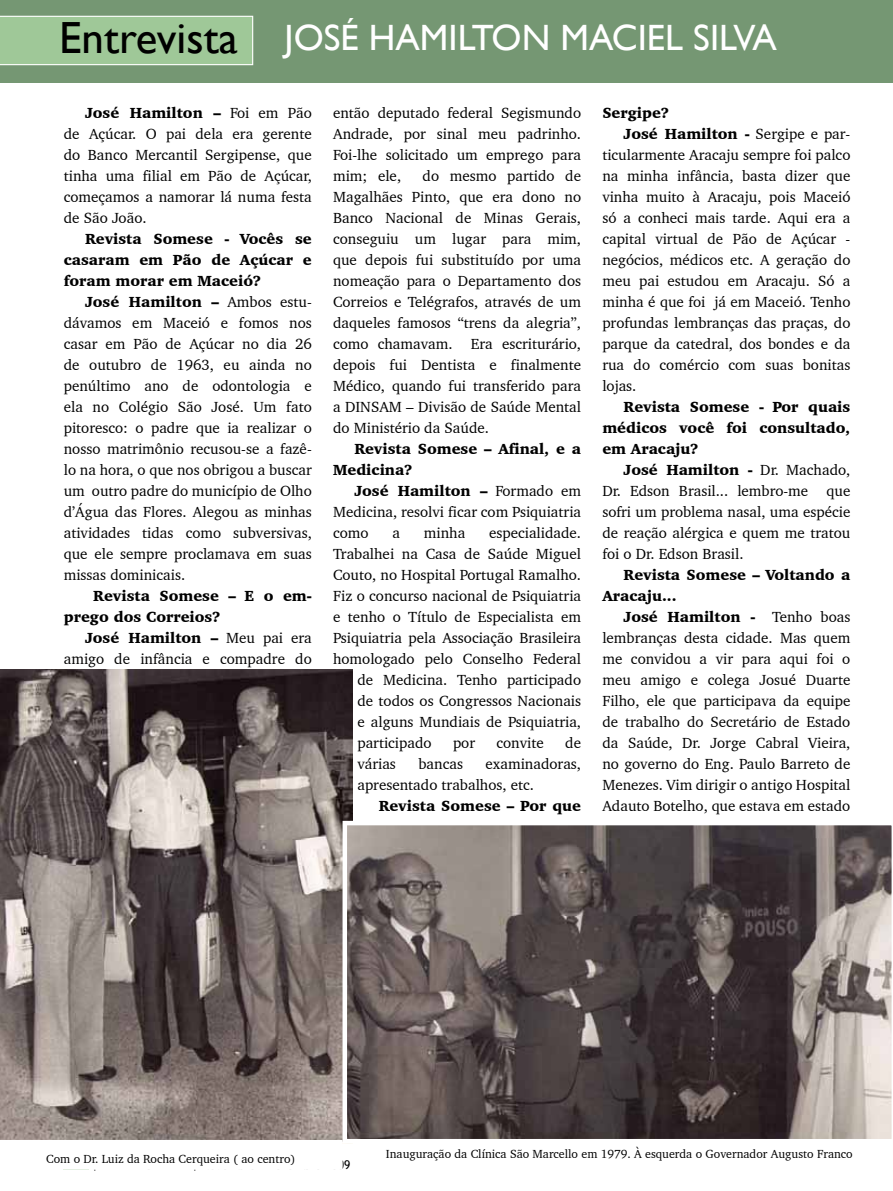
<style>
.page{position:relative;width:893px;height:1191px;background:#fff}
.page>*{position:absolute;margin:0;border:0;box-sizing:border-box;transform-origin:0 0}
.t1{font:36.6px "Gill Sans";color:#fff}
.t2{font:15px/21px "Charter BT";color:#000;text-align:justify}
.t3{font:900 15px/21px "Charter BT";color:#000}
.t4{font:12px "Charter BT";color:#000}
.t5{font:12px "Trebuchet MS";color:#000}
.s1{font-size:45px;color:#000}
.s2{font-weight:900}
.s3{font-weight:400}
.s4{font-size:18px}
.s5{font-weight:700}
</style>
<div class="page">
<div style="left:0;top:0;width:893px;height:83px;background:#759773"></div>
<div style="left:0;top:16px;width:253px;height:49px;background:#9fc898"></div>
<img style="left:0;top:669px;width:352px;height:471px">
<svg style="left:343px;top:821px;width:549px;height:319px;background:#675d5c"></svg>
<h1 class="t1" style="left:59px;top:16px;width:719px"><span class="s1">Entrevista</span> JOSÉ HAMILTON MACIEL SILVA</h1>
<p class="t2" style="left:64px;top:102px;width:250px;text-indent:21px"><span class="s2">José Hamilton –</span> Foi em Pão de Açúcar. O pai dela era gerente do Banco Mercantil Sergipense, que tinha uma filial em Pão de Açúcar, começamos a namorar lá numa festa de São João.</p>
<p class="t3" style="left:64px;top:228px;width:250px;text-align:justify;text-indent:21px">Revista Somese - Vocês se casaram em Pão de Açúcar e foram morar em Maceió?</p>
<p class="t2" style="left:64px;top:291px;width:250px;text-indent:21px"><span class="s2">José Hamilton –</span> Ambos estu&shy;dávamos em Maceió e fomos nos casar em Pão de Açúcar no dia 26 de outubro de 1963, eu ainda no penúltimo ano de odontologia e ela no Colégio São José. Um fato pitoresco: o padre que ia realizar o nosso matrimônio recusou-se a fazê&shy;lo na hora, o que nos obrigou a buscar um outro padre do município de Olho d’Água das Flores. Alegou as minhas atividades tidas como subversivas, que ele sempre proclamava em suas missas dominicais.</p>
<p class="t3" style="left:64px;top:585px;width:250px;text-indent:30px">Revista Somese – E o em&shy;prego dos Correios?</p>
<p class="t2" style="left:64px;top:627px;width:250px;text-align:right"><span class="s2">José Hamilton –</span> Meu pai era amigo de infância e compadre do</p>
<p class="t2" style="left:333px;top:102px;width:250px">então deputado federal Segismundo Andrade, por sinal meu padrinho.<br>Foi-lhe solicitado um emprego para mim; ele,</p>
<p class="t2" style="left:333px;top:165px;width:250px;text-indent:89px">do mesmo partido de Magalhães Pinto, que era dono no Banco Nacional de Minas Gerais, conseguiu um lugar para mim, que depois fui substituído por uma nomeação para o Departamento dos Correios e Telégrafos, através de um daqueles famosos “trens da alegria”, como chamavam. Era escriturário, depois fui Dentista e finalmente Médico, quando fui transferido para a DINSAM – Divisão de Saúde Mental do Ministério da Saúde.</p>
<p class="t3" style="left:333px;top:438px;width:250px;text-indent:21px">Revista Somese – Afinal, e a<br>Medicina?</p>
<p class="t2" style="left:333px;top:480px;width:250px;text-indent:21px"><span class="s2">José Hamilton –</span> Formado em Medicina, resolvi ficar com Psiquiatria como</p>
<p class="t2" style="left:392px;top:522px;width:9px">a</p>
<p class="t2" style="left:424px;top:522px;width:43px">minha</p>
<p class="t2" style="left:489px;top:522px;width:94px">especialidade.</p>
<p class="t2" style="left:333px;top:543px;width:250px">Trabalhei na Casa de Saúde Miguel</p>
<p class="t2" style="left:333px;top:564px;width:250px">Couto, no Hospital Portugal Ramalho.</p>
<p class="t2" style="left:333px;top:585px;width:250px">Fiz o concurso nacional de Psiquiatria</p>
<p class="t2" style="left:333px;top:606px;width:250px">e tenho o Título de Especialista em</p>
<p class="t2" style="left:333px;top:627px;width:250px">Psiquiatria pela Associação Brasileira</p>
<p class="t2" style="left:333px;top:648px;width:250px">homologado pelo Conselho Federal</p>
<p class="t2" style="left:357px;top:669px;width:225px">de Medicina. Tenho participado</p>
<p class="t2" style="left:357px;top:690px;width:225px">de todos os Congressos Nacionais</p>
<p class="t2" style="left:357px;top:711px;width:225px">e alguns Mundiais de Psiquiatria,</p>
<p class="t2" style="left:357px;top:732px;width:76px">participado</p>
<p class="t2" style="left:453px;top:732px;width:24px">por</p>
<p class="t2" style="left:497px;top:732px;width:49px">convite</p>
<p class="t2" style="left:565px;top:732px;width:17px">de</p>
<p class="t2" style="left:357px;top:753px;width:40px">várias</p>
<p class="t2" style="left:419px;top:753px;width:46px">bancas</p>
<p class="t2" style="left:357px;top:753px;width:225px;text-indent:128px">examinadoras, apresentado trabalhos, etc.</p>
<p class="t3" style="left:379px;top:795px;width:204px">Revista Somese – Por que</p>
<p class="t3" style="left:602px;top:102px;width:68px">Sergipe?</p>
<p class="t3" style="left:624px;top:123px;width:228px">José Hamilton - <span class="s3">Sergipe e par-</span></p>
<p class="t2" style="left:602px;top:144px;width:250px">ticularmente Aracaju sempre foi palco</p>
<p class="t2" style="left:602px;top:165px;width:250px">na minha infância, basta dizer que</p>
<p class="t2" style="left:602px;top:186px;width:250px">vinha muito à Aracaju, pois Maceió</p>
<p class="t2" style="left:602px;top:207px;width:250px">só a conheci mais tarde. Aqui era a</p>
<p class="t2" style="left:602px;top:228px;width:250px">capital virtual de Pão de Açúcar -</p>
<p class="t2" style="left:602px;top:249px;width:250px">negócios, médicos etc. A geração do</p>
<p class="t2" style="left:602px;top:270px;width:250px">meu pai estudou em Aracaju. Só a</p>
<p class="t2" style="left:602px;top:291px;width:250px">minha é que foi já em Maceió. Tenho</p>
<p class="t2" style="left:602px;top:312px;width:250px">profundas lembranças das praças, do</p>
<p class="t2" style="left:602px;top:333px;width:250px">parque da catedral, dos bondes e da</p>
<p class="t2" style="left:602px;top:354px;width:250px">rua do comércio com suas bonitas</p>
<p class="t2" style="left:602px;top:375px;width:36px">lojas.</p>
<p class="t3" style="left:602px;top:396px;width:250px;text-align:justify;text-indent:21px">Revista Somese - Por quais médicos você foi consultado, em Aracaju?</p>
<p class="t2" style="left:602px;top:459px;width:250px;text-indent:21px"><span class="s2">José Hamilton -</span> Dr. Machado, Dr. Edson Brasil... lembro-me que sofri um problema nasal, uma espécie de reação alérgica e quem me tratou foi o Dr. Edson Brasil.</p>
<p class="t3" style="left:602px;top:564px;width:250px;text-indent:21px">Revista Somese – Voltando a<br>Aracaju...</p>
<p class="t2" style="left:602px;top:606px;width:250px;text-indent:21px"><span class="s2">José Hamilton -</span> Tenho boas lembranças desta cidade. Mas quem me convidou a vir para aqui foi o meu amigo e colega Josué Duarte Filho, ele que participava da equipe de trabalho do Secretário de Estado da Saúde, Dr. Jorge Cabral Vieira, no governo do Eng. Paulo Barreto de Menezes. Vim dirigir o antigo Hospital Adauto Botelho, que estava em estado</p>
<p class="t4" style="left:46px;top:1151px;width:251px">Com o Dr. Luiz da Rocha Cerqueira ( ao centro)</p>
<p class="t4" style="left:386px;top:1146px;width:468px">Inauguração da Clínica São Marcello em 1979. À esquerda o Governador Augusto Franco</p>
<p class="t5" style="left:67px;top:1157px;width:285px"><span class="s4">22</span> | <span class="s5">Revista Somese</span> | Novembro - Dezembro 2009</p>
</div>
